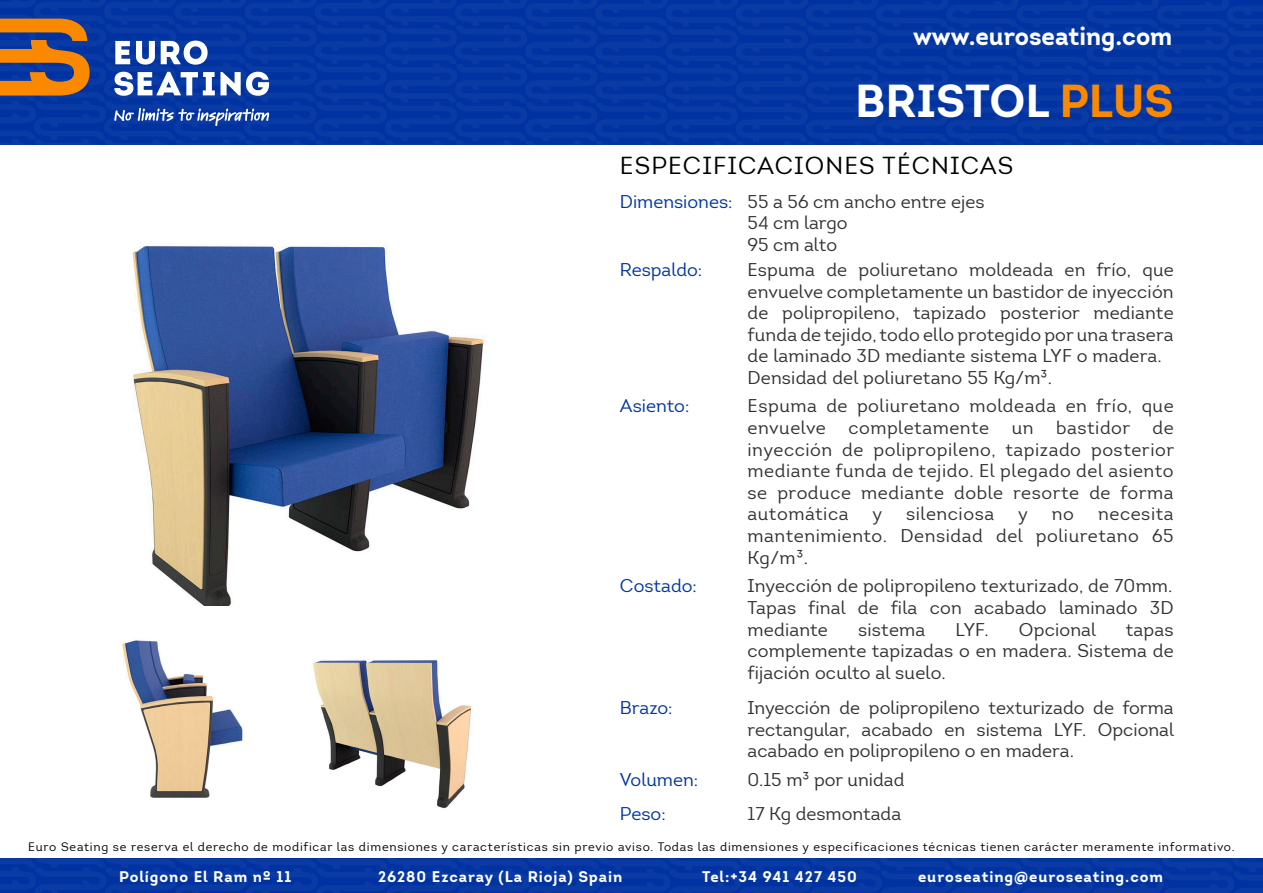
<style>
.page{position:relative;width:1263px;height:893px;background:#fff}
.page>*{position:absolute;margin:0;border:0;box-sizing:border-box;transform-origin:0 0}
.t1{font:700 45px "Intro";color:#fff}
.t2{font:700 25.5px "Intro";color:#fff;scale:.96 1}
.t3{font:24px "Intro";letter-spacing:.045em;color:#000}
.t4{font:18px/21.6px "Intro";letter-spacing:.01em;color:#323232;text-align:justify}
.t5{font:18px/21.6px "Intro";letter-spacing:.03em;color:#323232}
.t6{font:18px "Intro";color:#0036a0}
.t7{font:700 15px "Intro";letter-spacing:.065em;color:#fff}
.t8{font:12px "Intro";letter-spacing:.065em;color:#000}
.s1{color:#fa8900}
</style>
<div class="page">
<div style="left:0;top:0;width:1263px;height:145px;background:#0537a2"></div>
<svg style="left:115px;top:41px;width:15px;height:23px"></svg>
<svg style="left:161px;top:41px;width:47px;height:24px"></svg>
<svg style="left:136px;top:41px;width:19px;height:24px"></svg>
<svg style="left:114px;top:72px;width:155px;height:24px"></svg>
<svg style="left:0;top:19px;width:90px;height:77px;background:#956742"></svg>
<svg style="left:114px;top:108px;width:155px;height:18px;background:#4268b9"></svg>
<div style="left:0;top:859px;width:1263px;height:34px;background:#0839a3"></div>
<img style="left:132px;top:243px;width:356px;height:363px">
<img style="left:122px;top:640px;width:121px;height:158px">
<img style="left:313px;top:660px;width:158px;height:149px">
<p class="t2" style="left:913px;top:19px;width:272px">www.euroseating.com</p>
<p class="t1" style="left:855px;top:72px;width:320px">BRISTOL <span class="s1">PLUS</span></p>
<p class="t3" style="left:620px;top:151px;width:395px">ESPECIFICACIONES TÉCNICAS</p>
<p class="t6" style="left:620px;top:190px;width:114px">Dimensiones:</p>
<p class="t6" style="left:620px;top:259px;width:84px">Respaldo:</p>
<p class="t6" style="left:620px;top:395px;width:71px">Asiento:</p>
<p class="t6" style="left:620px;top:575px;width:78px">Costado:</p>
<p class="t6" style="left:620px;top:697px;width:54px">Brazo:</p>
<p class="t6" style="left:620px;top:768px;width:80px">Volumen:</p>
<p class="t6" style="left:620px;top:802px;width:47px">Peso:</p>
<p class="t4" style="left:747px;top:191px;width:238px">55 a 56 cm ancho entre ejes</p>
<p class="t4" style="left:747px;top:212px;width:102px">54 cm largo</p>
<p class="t4" style="left:747px;top:234px;width:91px">95 cm alto</p>
<p class="t4" style="left:747px;top:259px;width:428px">Espuma de poliuretano moldeada en frío, que envuelve completamente un bastidor de inyección de polipropileno, tapizado posterior mediante funda de tejido, todo ello protegido por una trasera de laminado 3D mediante sistema LYF o madera.</p>
<p class="t4" style="left:747px;top:367px;width:306px">Densidad del poliuretano 55 Kg/m³.</p>
<p class="t5" style="left:747px;top:395px;width:428px">Espuma de poliuretano moldeada en frío, que envuelve</p>
<p class="t5" style="left:848px;top:417px;width:142px">completamente</p>
<p class="t4" style="left:1012px;top:417px;width:23px">un</p>
<p class="t4" style="left:747px;top:417px;width:428px;text-indent:309px">bastidor de inyección de polipropileno, tapizado posterior mediante funda de tejido. El plegado del asiento se produce mediante doble resorte de forma automática</p>
<p class="t4" style="left:872px;top:503px;width:11px">y</p>
<p class="t5" style="left:906px;top:503px;width:90px">silenciosa</p>
<p class="t4" style="left:1018px;top:503px;width:11px">y</p>
<p class="t4" style="left:1052px;top:503px;width:24px">no</p>
<p class="t4" style="left:747px;top:503px;width:428px;text-indent:351px">necesita mantenimiento. Densidad del poliuretano 65<br>Kg/m³.</p>
<p class="t4" style="left:747px;top:575px;width:426px">Inyección de polipropileno texturizado, de 70mm.</p>
<p class="t4" style="left:747px;top:597px;width:428px">Tapas final de fila con acabado laminado 3D mediante</p>
<p class="t4" style="left:858px;top:618px;width:69px">sistema</p>
<p class="t4" style="left:955px;top:618px;width:35px">LYF.</p>
<p class="t4" style="left:1019px;top:618px;width:79px">Opcional</p>
<p class="t4" style="left:747px;top:618px;width:428px;text-indent:378px">tapas complemente tapizadas o en madera. Sistema de fijación oculto al suelo.</p>
<p class="t4" style="left:747px;top:697px;width:428px">Inyección de polipropileno texturizado de forma rectangular, acabado en sistema LYF. Opcional acabado en polipropileno o en madera.</p>
<p class="t4" style="left:747px;top:768px;width:158px">0.15 m³ por unidad</p>
<p class="t4" style="left:747px;top:803px;width:155px">17 Kg desmontada</p>
<p class="t8" style="left:28px;top:839px;width:1208px">Euro Seating se reserva el derecho de modificar las dimensiones y características sin previo aviso. Todas las dimensiones y especificaciones técnicas tienen carácter meramente informativo.</p>
<p class="t7" style="left:119px;top:867px;width:174px">Polígono El Ram nº 11</p>
<p class="t7" style="left:378px;top:867px;width:246px">26280 Ezcaray (La Rioja) Spain</p>
<p class="t7" style="left:702px;top:867px;width:156px">Tel:+34 941 427 450</p>
<p class="t7" style="left:918px;top:867px;width:246px">euroseating@euroseating.com</p>
</div>
